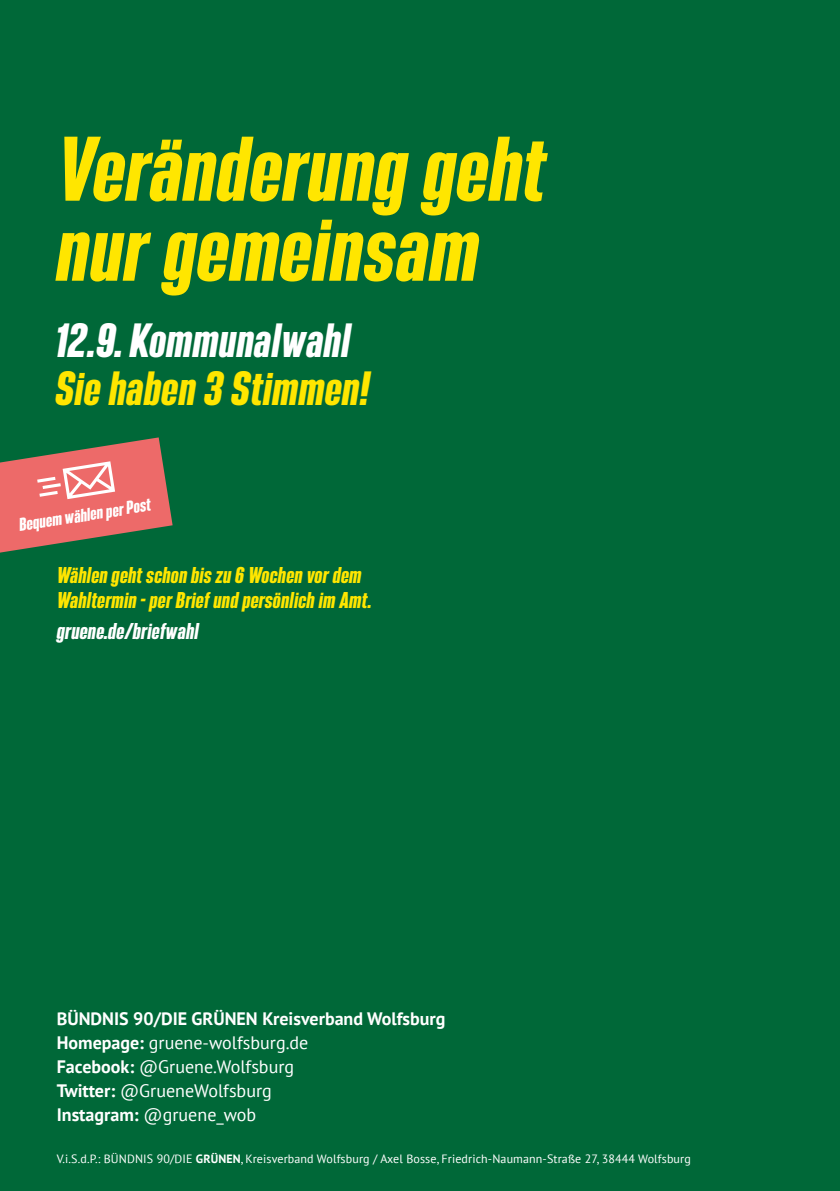
<style>
.page{position:relative;width:840px;height:1191px;background:#fff}
.page>*{position:absolute;margin:0;border:0;box-sizing:border-box;transform-origin:0 0}
.t1{font:italic 700 80px/80px "Bereit";letter-spacing:.01em;color:#ffe600}
.t2{font:italic 700 42px "Bereit";letter-spacing:.01em;color:#fff}
.t3{font:italic 700 42px "Bereit";letter-spacing:.01em;color:#ffe600}
.t4{font:italic 700 20px/25px "Bereit";letter-spacing:.01em;color:#ffe600}
.t5{font:italic 700 20px "Bereit";letter-spacing:.01em;color:#fff}
.t6{font:700 18px/24px "PT Sans";color:#fff}
.t7{font:italic 700 16px "Bereit";color:#fff}
.t8{font:12px "PT Sans";letter-spacing:.01em;color:#fff}
.s1{font-weight:400}
.s2{font-weight:700}
</style>
<div class="page">
<div style="left:0;top:0;width:839px;height:1191px;background:#006838"></div>
<svg style="left:0;top:437px;width:172px;height:115px"></svg>
<h1 class="t1" style="left:57px;top:130px;width:490px">Veränderung geht nur gemeinsam</h1>
<h2 class="t2" style="left:55px;top:316px;width:296px">12.9. Kommunalwahl</h2>
<h2 class="t3" style="left:55px;top:364px;width:315px">Sie haben 3 Stimmen!</h2>
<p class="t7" style="left:18px;top:515px;width:134px;rotate:-9deg">Bequem wählen per Post</p>
<p class="t4" style="left:57px;top:562px;width:316px">Wählen geht schon bis zu 6 Wochen vor dem<br>Wahltermin - per Brief und persönlich im Amt.</p>
<p class="t5" style="left:57px;top:618px;width:143px">gruene.de/briefwahl</p>
<p class="t6" style="left:57px;top:1006px;width:390px">BÜNDNIS 90/DIE GRÜNEN Kreisverband Wolfsburg<br>Homepage: <span class="s1">gruene-wolfsburg.de<br></span>Facebook: <span class="s1">@Gruene.Wolfsburg<br></span>Twitter: <span class="s1">@GrueneWolfsburg<br></span>Instagram: <span class="s1">@gruene_wob</span></p>
<p class="t8" style="left:57px;top:1150px;width:635px">V.i.S.d.P.: BÜNDNIS 90/DIE <span class="s2">GRÜNEN</span>, Kreisverband Wolfsburg / Axel Bosse, Friedrich-Naumann-Straße 27, 38444 Wolfsburg</p>
</div>
